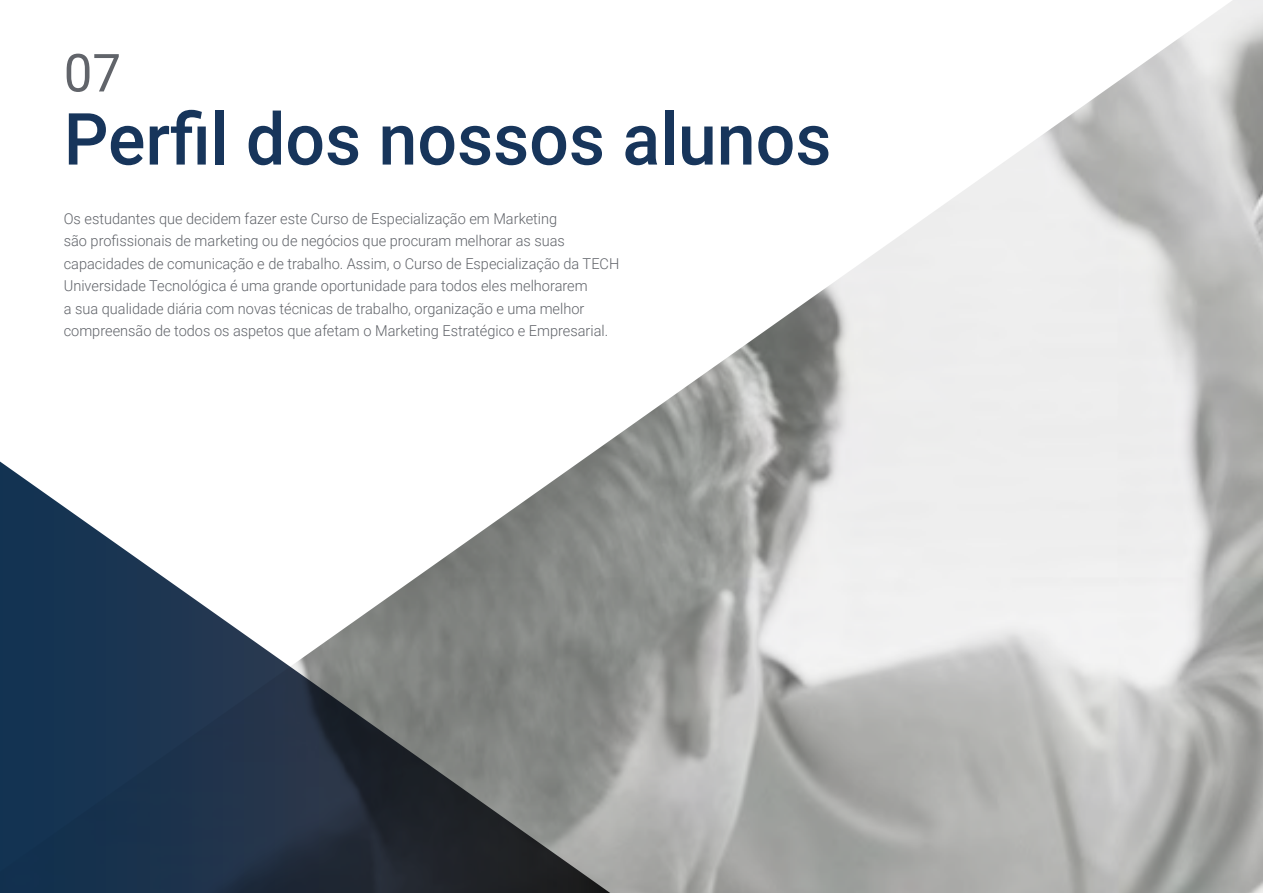
<style>
.page{position:relative;width:1263px;height:893px;background:#fff}
.page>*{position:absolute;margin:0;border:0;box-sizing:border-box;transform-origin:0 0}
.t1{font:500 72px "Roboto";color:#17355b}
.t2{font:52.5px "Roboto";color:#61646a}
.t3{font:300 15px/22.5px "Roboto";color:#61646a}
</style>
<div class="page">
<img style="left:602px;top:0;width:661px;height:893px">
<svg style="left:0;top:446px;width:640px;height:447px"></svg>
<h2 class="t2" style="left:64px;top:36px;width:59px">07</h2>
<h1 class="t1" style="left:64px;top:89px;width:769px">Perfil dos nossos alunos</h1>
<p class="t3" style="left:64px;top:207px;width:557px">Os estudantes que decidem fazer este Curso de Especialização em Marketing<br>são profissionais de marketing ou de negócios que procuram melhorar as suas capacidades de comunicação e de trabalho. Assim, o Curso de Especialização da TECH Universidade Tecnológica é uma grande oportunidade para todos eles melhorarem<br>a sua qualidade diária com novas técnicas de trabalho, organização e uma melhor compreensão de todos os aspetos que afetam o Marketing Estratégico e Empresarial.</p>
</div>
